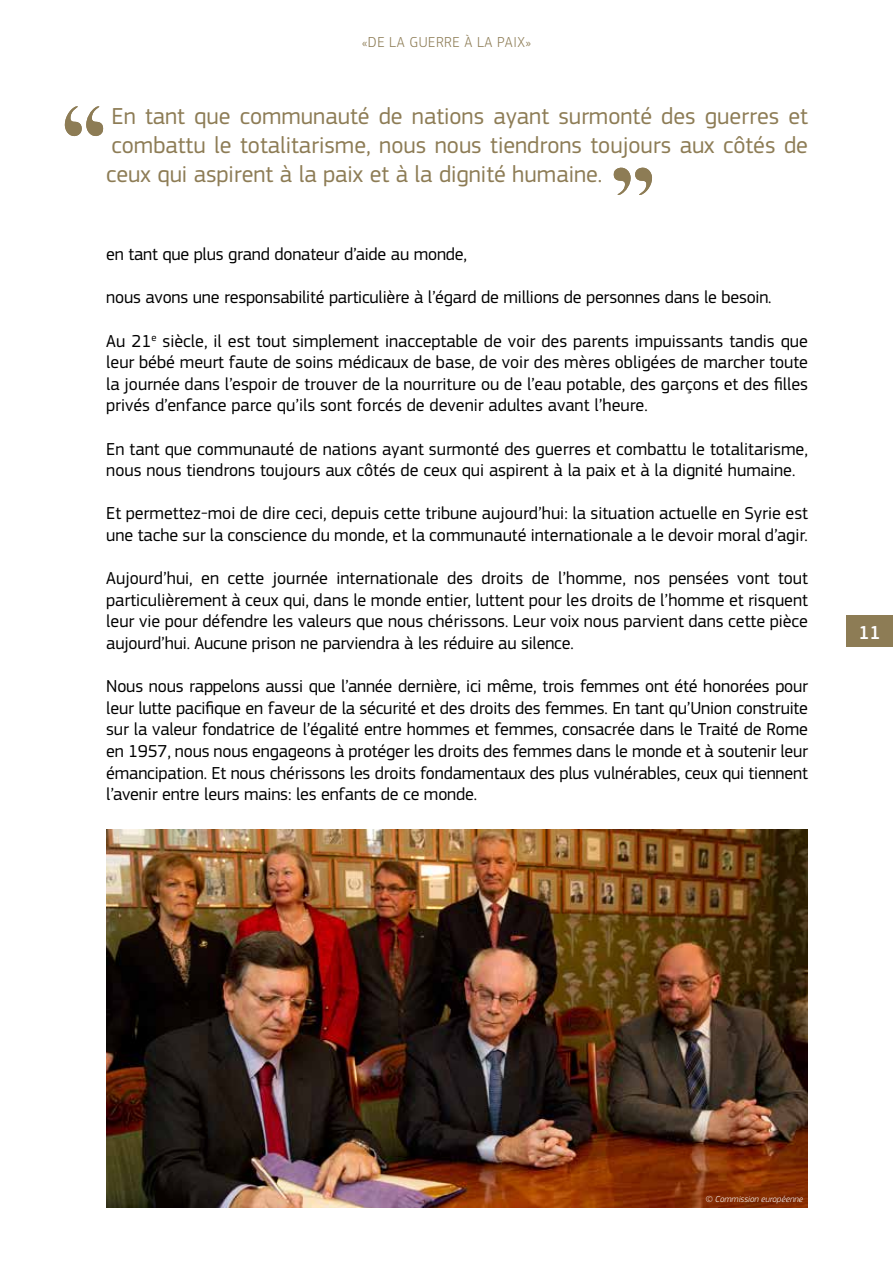
<style>
.page{position:relative;width:893px;height:1263px;background:#fff}
.page>*{position:absolute;margin:0;border:0;box-sizing:border-box;transform-origin:0 0}
.t1{font:24px/28.8px "EC Square Sans Pro";color:#8d7c55;text-align:justify}
.t2{font:500 19.5px "EC Square Sans Pro";color:#fff}
.t3{font:18px/21.6px "EC Square Sans Pro";color:#000;text-align:justify}
.t4{font:300 15px "EC Square Sans Pro";letter-spacing:.04em;color:#8d7c55}
.t5{font:italic 300 9px "EC Square Sans Pro";color:#fff}
</style>
<div class="page">
<div style="left:846px;top:616px;width:47px;height:31px;background:#8d7c55"></div>
<svg style="left:64px;top:106px;width:39px;height:31px"></svg>
<svg style="left:613px;top:167px;width:39px;height:28px"></svg>
<img style="left:106px;top:829px;width:702px;height:378px">
<p class="t4" style="left:362px;top:33px;width:171px">«DE LA GUERRE À LA PAIX»</p>
<h1 class="t1" style="left:106px;top:102px;width:703px">En tant que communauté de nations ayant surmonté des guerres et combattu le totalitarisme, nous nous tiendrons toujours aux côtés de ceux qui aspirent à la paix et à la dignité humaine.</h1>
<p class="t3" style="left:106px;top:243px;width:362px">en tant que plus grand donateur d’aide au monde,</p>
<p class="t3" style="left:106px;top:287px;width:667px">nous avons une responsabilité particulière à l’égard de millions de personnes dans le besoin.</p>
<p class="t3" style="left:106px;top:330px;width:703px">Au 21<sup>e</sup> siècle, il est tout simplement inacceptable de voir des parents impuissants tandis que leur bébé meurt faute de soins médicaux de base, de voir des mères obligées de marcher toute la journée dans l’espoir de trouver de la nourriture ou de l’eau potable, des garçons et des filles privés d’enfance parce qu’ils sont forcés de devenir adultes avant l’heure.</p>
<p class="t3" style="left:106px;top:438px;width:703px">En tant que communauté de nations ayant surmonté des guerres et combattu le totalitarisme, nous nous tiendrons toujours aux côtés de ceux qui aspirent à la paix et à la dignité humaine.</p>
<p class="t3" style="left:106px;top:503px;width:703px">Et permettez-moi de dire ceci, depuis cette tribune aujourd’hui: la situation actuelle en Syrie est une tache sur la conscience du monde, et la communauté internationale a le devoir moral d’agir.</p>
<p class="t3" style="left:106px;top:567px;width:703px">Aujourd’hui, en cette journée internationale des droits de l’homme, nos pensées vont tout particulièrement à ceux qui, dans le monde entier, luttent pour les droits de l’homme et risquent leur vie pour défendre les valeurs que nous chérissons. Leur voix nous parvient dans cette pièce aujourd’hui. Aucune prison ne parviendra à les réduire au silence.</p>
<p class="t3" style="left:106px;top:675px;width:703px">Nous nous rappelons aussi que l’année dernière, ici même, trois femmes ont été honorées pour leur lutte pacifique en faveur de la sécurité et des droits des femmes. En tant qu’Union construite sur la valeur fondatrice de l’égalité entre hommes et femmes, consacrée dans le Traité de Rome en 1957, nous nous engageons à protéger les droits des femmes dans le monde et à soutenir leur émancipation. Et nous chérissons les droits fondamentaux des plus vulnérables, ceux qui tiennent l’avenir entre leurs mains: les enfants de ce monde.</p>
<p class="t2" style="left:858px;top:621px;width:24px">11</p>
<p class="t5" style="left:706px;top:1194px;width:99px">© Commission européenne</p>
</div>
